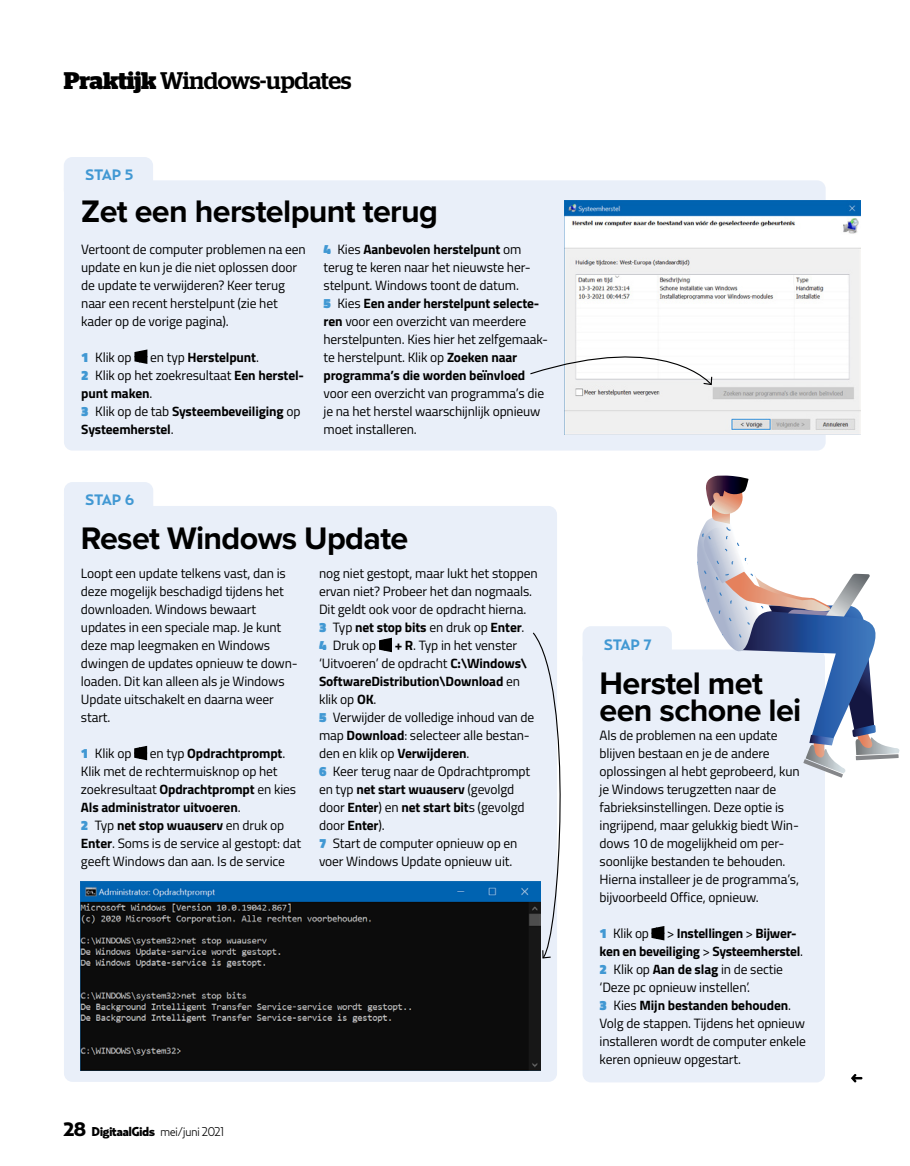
<style>
.page{position:relative;width:910px;height:1166px;background:#fff}
.page>*{position:absolute;margin:0;border:0;box-sizing:border-box;transform-origin:0 0}
._12_Kaderkop{font:700 32.25px/27px "Proxima Nova";letter-spacing:-.02em;color:#000}
.t1{font:500 24px "Stag";letter-spacing:-.015em;color:#000}
._12_Kaderkop_02{font:700 15px "Relay";letter-spacing:-.03em;color:#4198d3}
._14_Kadertekst_Genum{font:13.5px/18px "Titillium";letter-spacing:-.01em;color:#000}
._14_Kadertekst{font:13.5px/18px "Titillium";letter-spacing:-.01em;color:#000}
._14_Kadertekst_Genum-2{font:700 13.5px/18px "Titillium";letter-spacing:-.015em;color:#000}
.t2{font:900 12.75px "Relay";letter-spacing:-.05em;color:#000}
.s1{font-weight:700}
.s2{font-weight:900;color:#4198d3}
.s3{font-weight:400}
.s4{font-size:19.5px}
.s5{font-weight:300}
</style>
<div class="page">
<div style="left:64px;top:157px;width:89px;height:41px;background:#e9eff9;border-radius:9px"></div>
<div style="left:64px;top:482px;width:89px;height:41px;background:#e9eff9;border-radius:9px"></div>
<div style="left:64px;top:506px;width:493px;height:575px;background:#e9eff9;border-radius:9px"></div>
<div style="left:64px;top:180px;width:762px;height:270px;background:#e9eff9;border-radius:9px"></div>
<img style="left:81px;top:881px;width:448px;height:189px">
<svg style="left:134px;top:745px;width:14px;height:16px"></svg>
<svg style="left:379px;top:637px;width:13px;height:16px"></svg>
<svg style="left:134px;top:349px;width:14px;height:15px"></svg>
<svg style="left:529px;top:180px;width:371px;height:902px"></svg>
<h2 class="t1" style="left:64px;top:67px;width:289px"><span class="s1">Praktijk</span> Windows-updates</h2>
<p class="_12_Kaderkop_02" style="left:85px;top:166px;width:50px">STAP 5</p>
<p class="_12_Kaderkop" style="left:81px;top:197px;width:358px">Zet een herstelpunt terug</p>
<p class="_14_Kadertekst" style="left:81px;top:239px;width:226px">Vertoont de computer problemen na een update en kun je die niet oplossen door de update te verwijderen? Keer terug naar een recent herstelpunt (zie het kader op de vorige pagina).</p>
<p class="_14_Kadertekst_Genum" style="left:81px;top:347px;width:52px"><span class="s2">1</span> Klik op</p>
<p class="_14_Kadertekst_Genum-2" style="left:150px;top:347px;width:110px"><span class="s3">en typ</span> Herstelpunt<span class="s3">.</span></p>
<p class="_14_Kadertekst_Genum" style="left:81px;top:365px;width:224px"><span class="s2">2</span> Klik op het zoekresultaat <span class="s1">Een herstel&shy;punt maken</span>.</p>
<p class="_14_Kadertekst_Genum-2" style="left:81px;top:401px;width:221px"><span class="s2">3</span> <span class="s3">Klik op de tab</span> Systeembeveiliging <span class="s3">op<br></span>Systeemherstel<span class="s3">.</span></p>
<p class="_14_Kadertekst_Genum" style="left:324px;top:239px;width:209px"><span class="s2">4</span> Kies <span class="s1">Aanbevolen herstelpunt</span> om terug te keren naar het nieuwste her&shy;stelpunt. Windows toont de datum.</p>
<p class="_14_Kadertekst_Genum" style="left:324px;top:293px;width:226px"><span class="s2">5</span> Kies <span class="s1">Een ander herstelpunt selecte&shy;ren</span> voor een overzicht van meerdere herstelpunten. Kies hier het zelfgemaak&shy;te herstelpunt. Klik op <span class="s1">Zoeken naar programma’s die worden beïnvloed </span>voor een overzicht van programma’s die je na het herstel waarschijnlijk opnieuw moet installeren.</p>
<p class="_12_Kaderkop_02" style="left:85px;top:491px;width:50px">STAP 6</p>
<p class="_12_Kaderkop" style="left:81px;top:524px;width:329px">Reset Windows Update</p>
<p class="_14_Kadertekst" style="left:81px;top:563px;width:218px">Loopt een update telkens vast, dan is deze mogelijk beschadigd tijdens het downloaden. Windows bewaart updates in een speciale map. Je kunt deze map leegmaken en Windows dwingen de updates opnieuw te down&shy;loaden. Dit kan alleen als je Windows<br>Update uitschakelt en daarna weer start.</p>
<p class="_14_Kadertekst_Genum" style="left:81px;top:743px;width:52px"><span class="s2">1</span> Klik op</p>
<p class="_14_Kadertekst_Genum" style="left:319px;top:563px;width:220px">nog niet gestopt, maar lukt het stoppen ervan niet? Probeer het dan nogmaals.<br>Dit geldt ook voor de opdracht hierna.</p>
<p class="_14_Kadertekst_Genum-2" style="left:319px;top:617px;width:207px"><span class="s2">3</span> <span class="s3">Typ</span> net stop bits <span class="s3">en druk op</span> Enter<span class="s3">.</span></p>
<p class="_14_Kadertekst_Genum" style="left:319px;top:635px;width:59px"><span class="s2">4</span> Druk op</p>
<p class="_14_Kadertekst_Genum" style="left:319px;top:635px;width:210px;text-indent:76px"><span class="s1">+ R</span>. Typ in het venster ‘Uitvoeren’ de opdracht <span class="s1">C:\Windows\<br>SoftwareDistribution\Download</span> en klik op <span class="s1">OK</span>.</p>
<p class="_14_Kadertekst_Genum" style="left:319px;top:707px;width:217px"><span class="s2">5</span> Verwijder de volledige inhoud van de map <span class="s1">Download</span>: selecteer alle bestan&shy;den en klik op <span class="s1">Verwijderen</span>.</p>
<p class="_14_Kadertekst_Genum" style="left:319px;top:761px;width:213px"><span class="s2">6</span> Keer terug naar de Opdrachtprompt en typ <span class="s1">net start wuauserv</span> (gevolgd door <span class="s1">Enter</span>) en <span class="s1">net start bit</span>s (gevolgd door <span class="s1">Enter</span>).</p>
<p class="_14_Kadertekst_Genum" style="left:319px;top:833px;width:200px"><span class="s2">7</span> Start de computer opnieuw op en voer Windows Update opnieuw uit.</p>
<p class="_14_Kadertekst_Genum" style="left:81px;top:743px;width:217px;text-indent:69px">en typ <span class="s1">Opdrachtprompt</span>.<br>Klik met de rechtermuisknop op het zoekresultaat <span class="s1">Opdrachtprompt</span> en kies<br><span class="s1">Als administrator uitvoeren</span>.</p>
<p class="_14_Kadertekst_Genum" style="left:81px;top:815px;width:222px"><span class="s2">2</span> Typ <span class="s1">net stop wuauserv</span> en druk op<br><span class="s1">Enter</span>. Soms is de service al gestopt: dat geeft Windows dan aan. Is de service</p>
<p class="t2" style="left:64px;top:1123px;width:162px"><span class="s4">28</span> DigitaalGids <span class="s5">mei/juni 2021</span></p>
<p class="_12_Kaderkop_02" style="left:604px;top:635px;width:49px">STAP 7</p>
<p class="_12_Kaderkop" style="left:600px;top:668px;width:203px">Herstel met een schone lei</p>
<p class="_14_Kadertekst" style="left:600px;top:725px;width:202px">Als de problemen na een update blijven bestaan en je de andere oplossingen al hebt geprobeerd, kun je Windows terugzetten naar de fabrieksinstellingen. Deze optie is ingrijpend, maar gelukkig biedt Win&shy;dows 10 de mogelijkheid om per&shy;soonlijke bestanden te behouden.<br>Hierna installeer je de programma’s, bijvoorbeeld Office, opnieuw.</p>
<p class="_14_Kadertekst_Genum" style="left:600px;top:923px;width:51px"><span class="s2">1</span> Klik op</p>
<p class="_14_Kadertekst_Genum-2" style="left:600px;top:923px;width:205px;text-indent:67px"><span class="s3">&gt;</span> Instellingen <span class="s3">&gt;</span> Bijwer&shy;ken en beveiliging <span class="s3">&gt;</span> Systeemherstel<span class="s3">.</span></p>
<p class="_14_Kadertekst_Genum" style="left:600px;top:959px;width:185px"><span class="s2">2</span> Klik op <span class="s1">Aan de slag</span> in de sectie ‘Deze pc opnieuw instellen’.</p>
<p class="_14_Kadertekst_Genum" style="left:600px;top:995px;width:208px"><span class="s2">3</span> Kies <span class="s1">Mijn bestanden behouden</span>.<br>Volg de stappen. Tijdens het opnieuw installeren wordt de computer enkele keren opnieuw opgestart.</p>
</div>
